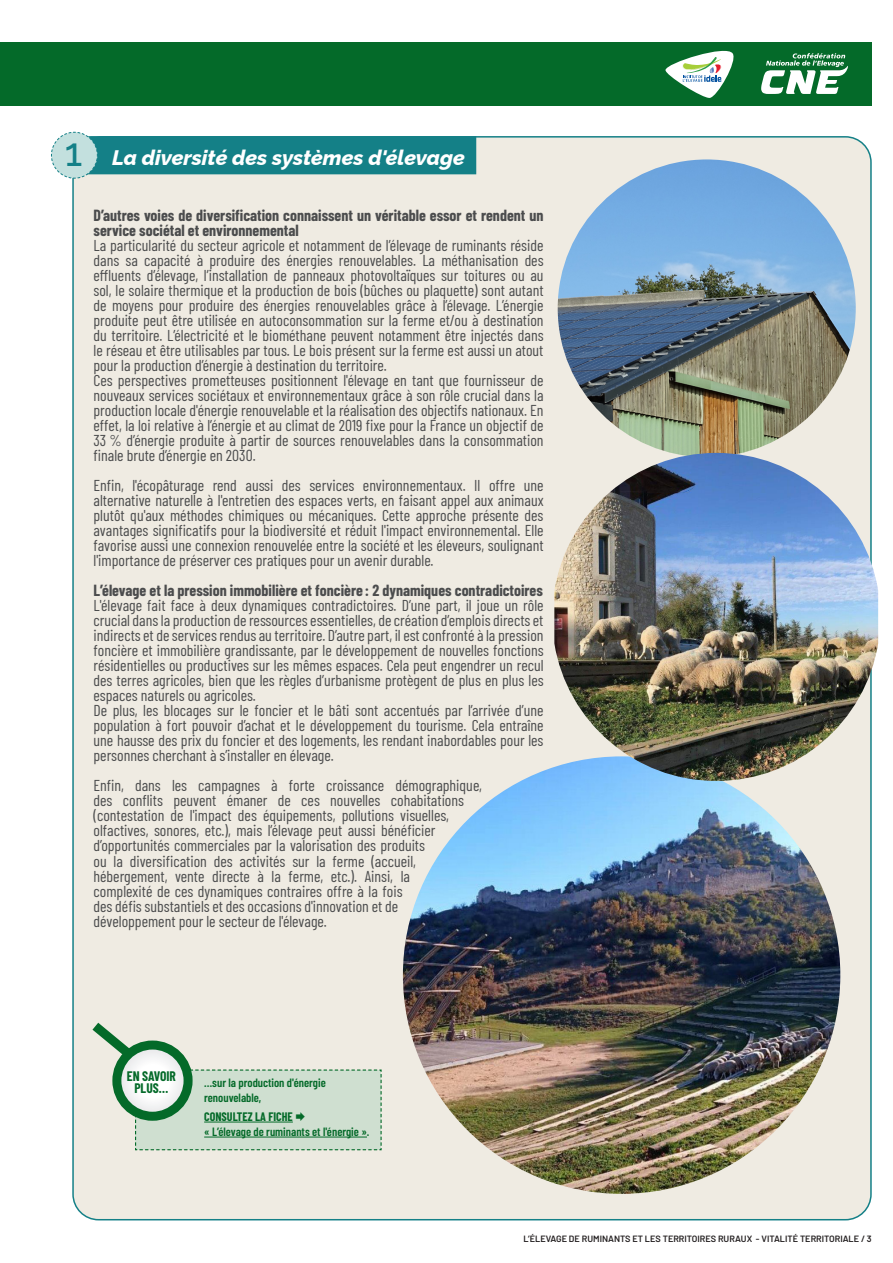
<style>
.page{position:relative;width:893px;height:1263px;background:#fff}
.page>*{position:absolute;margin:0;border:0;box-sizing:border-box;transform-origin:0 0}
.t1{font:500 39px "Raleway";color:#148087}
.t2{font:italic 800 21px "Raleway";color:#fff}
.t3{font:15.75px/15px "Barlow Condensed";color:#4b4c4d;text-align:justify}
.t4{font:700 15.75px/15px "Barlow Condensed";color:#4b4c4d}
.t5{font:700 13.5px/12px "Barlow Condensed";color:#046a29;text-align:center}
.t6{font:600 12px/15px "Barlow Condensed";color:#046a29}
.t7{font:700 12px "Barlow Condensed";color:#046a29}
.t8{font:600 9.15px "Barlow";color:#231f20}
</style>
<div class="page">
<div style="left:0;top:43px;width:872px;height:63px;background:#046a29"></div>
<div style="left:72px;top:136px;width:800px;height:1085px;background:#efebe2"></div>
<svg style="left:761px;top:53px;width:87px;height:41px"></svg>
<svg style="left:665px;top:51px;width:68px;height:47px"></svg>
<svg style="left:51px;top:131px;width:425px;height:48px;background:#509fa3"></svg>
<img style="left:403px;top:756px;width:437px;height:438px;border-radius:219px">
<img style="left:558px;top:159px;width:298px;height:298px;border-radius:149px">
<img style="left:554px;top:453px;width:324px;height:328px">
<svg style="left:83px;top:1013px;width:299px;height:138px;background:#d2ddcf"></svg>
<p class="t1" style="left:65px;top:121px;width:19px">1</p>
<p class="t2" style="left:112px;top:141px;width:354px">La diversité des systèmes d'élevage</p>
<p class="t4" style="left:94px;top:207px;width:452px">D’autres voies de diversification connaissent un véritable essor et rendent un service sociétal et environnemental</p>
<p class="t3" style="left:94px;top:237px;width:452px">La particularité du secteur agricole et notamment de l’élevage de ruminants réside dans sa capacité à produire des énergies renouvelables. La méthanisation des effluents d’élevage, l’installation de panneaux photovoltaïques sur toitures ou au sol, le solaire thermique et la production de bois (bûches ou plaquette) sont autant de moyens pour produire des énergies renouvelables grâce à l’élevage. L’énergie produite peut être utilisée en autoconsommation sur la ferme et/ou à destination du territoire. L’électricité et le biométhane peuvent notamment être injectés dans le réseau et être utilisables par tous. Le bois présent sur la ferme est aussi un atout pour la production d’énergie à destination du territoire.</p>
<p class="t3" style="left:94px;top:372px;width:452px">Ces perspectives prometteuses positionnent l'élevage en tant que fournisseur de nouveaux services sociétaux et environnementaux grâce à son rôle crucial dans la production locale d'énergie renouvelable et la réalisation des objectifs nationaux. En effet, la loi relative à l’énergie et au climat de 2019 fixe pour la France un objectif de 33 % d’énergie produite à partir de sources renouvelables dans la consommation finale brute d’énergie en 2030.</p>
<p class="t3" style="left:94px;top:477px;width:452px">Enfin, l'écopâturage rend aussi des services environnementaux. Il offre une alternative naturelle à l'entretien des espaces verts, en faisant appel aux animaux plutôt qu'aux méthodes chimiques ou mécaniques. Cette approche présente des avantages significatifs pour la biodiversité et réduit l'impact environnemental. Elle favorise aussi une connexion renouvelée entre la société et les éleveurs, soulignant l'importance de préserver ces pratiques pour un avenir durable.</p>
<p class="t4" style="left:94px;top:582px;width:451px">L’élevage et la pression immobilière et foncière : 2 dynamiques contradictoires</p>
<p class="t3" style="left:94px;top:597px;width:452px">L'élevage fait face à deux dynamiques contradictoires. D’une part, il joue un rôle crucial dans la production de ressources essentielles, de création d’emplois directs et indirects et de services rendus au territoire. D’autre part, il est confronté à la pression foncière et immobilière grandissante, par le développement de nouvelles fonctions résidentielles ou productives sur les mêmes espaces. Cela peut engendrer un recul des terres agricoles, bien que les règles d’urbanisme protègent de plus en plus les espaces naturels ou agricoles.</p>
<p class="t3" style="left:94px;top:702px;width:451px">De plus, les blocages sur le foncier et le bâti sont accentués par l’arrivée d’une population à fort pouvoir d’achat et le développement du tourisme. Cela entraîne une hausse des prix du foncier et des logements, les rendant inabordables pour les personnes cherchant à s’installer en élevage.</p>
<p class="t3" style="left:94px;top:777px;width:390px;text-align:left">Enfin, dans les campagnes à forte croissance démographique, des conflits peuvent émaner de ces nouvelles cohabitations (contestation de l'impact des équipements, pollutions visuelles, olfactives, sonores, etc.), mais l’élevage peut aussi bénéficier d’opportunités commerciales par la valorisation des produits<br>ou la diversification des activités sur la ferme (accueil, hébergement, vente directe à la ferme, etc.). Ainsi, la<br>complexité de ces dynamiques contraires offre à la fois<br>des défis substantiels et des occasions d'innovation et de développement pour le secteur de l'élevage.</p>
<p class="t5" style="left:127px;top:1070px;width:51px">EN SAVOIR<br>PLUS…</p>
<p class="t6" style="left:204px;top:1074px;width:123px">…sur la production d'énergie renouvelable,</p>
<p class="t7" style="left:204px;top:1108px;width:90px">CONSULTEZ LA FICHE</p>
<p class="t6" style="left:204px;top:1123px;width:167px">« L’élevage de ruminants et l'énergie ».</p>
<p class="t8" style="left:523px;top:1232px;width:350px">L’ÉLEVAGE DE RUMINANTS ET LES TERRITOIRES RURAUX - VITALITÉ TERRITORIALE / 3</p>
</div>
